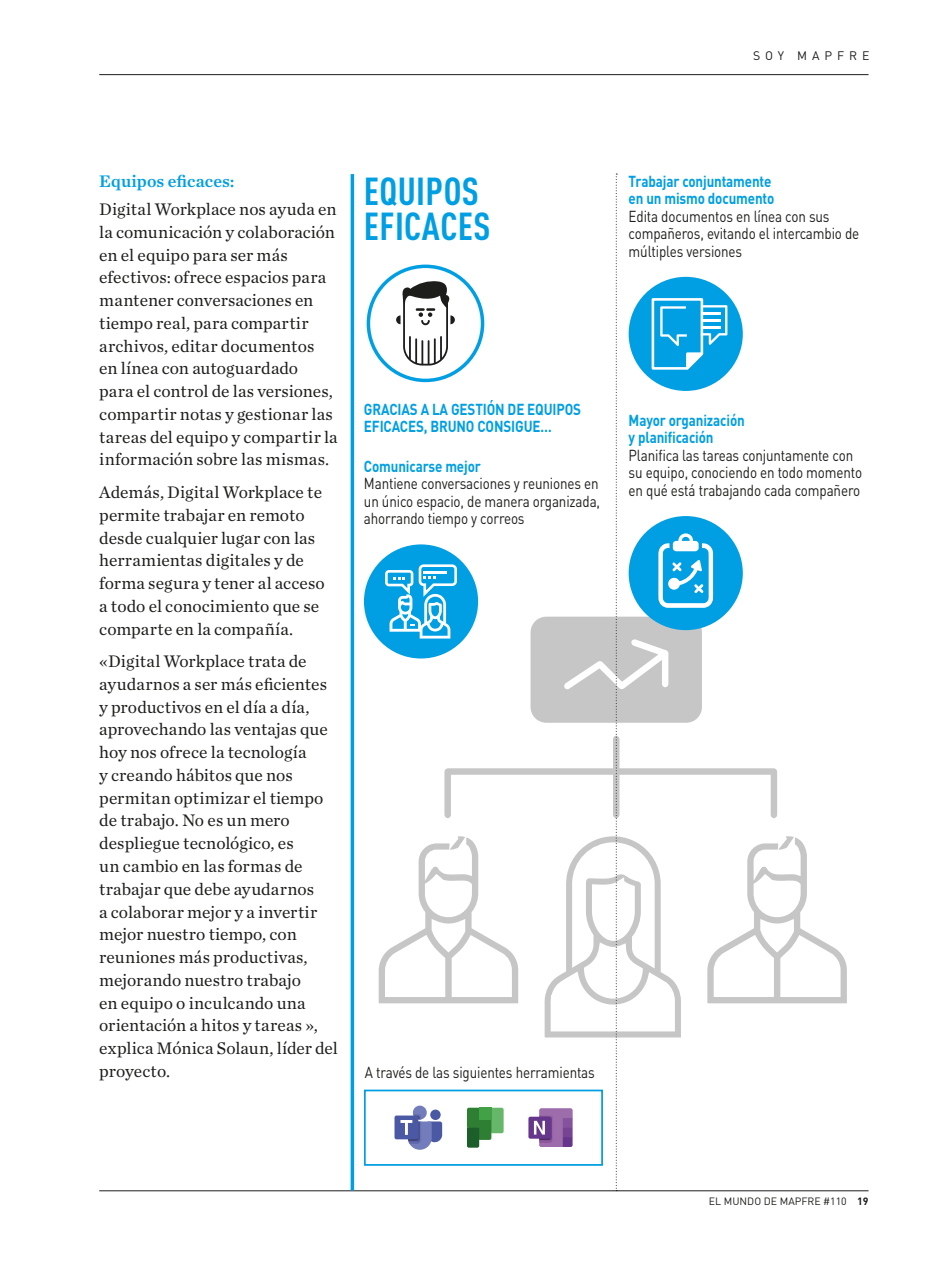
<style>
.page{position:relative;width:943px;height:1265px;background:#fff}
.page>*{position:absolute;margin:0;border:0;box-sizing:border-box;transform-origin:0 0}
.t1{font:700 38.5px/35px "DIN Cond";letter-spacing:.01em;color:#009fe3}
.t2{font:17.5px/22.8px "Chronicle Text G1";letter-spacing:.005em;color:#1d1d1b}
.t3{font:600 17.5px "Chronicle Text G1";letter-spacing:.005em;color:#009fe3}
.t4{font:15.75px/17.5px "DIN";letter-spacing:-.01em;color:#1d1d1b;scale:.85 1}
.t5{font:700 15.75px/17.5px "DIN";letter-spacing:-.01em;color:#009fe3;scale:.85 1}
.t6{font:12.25px "DIN";letter-spacing:.4em;color:#1d1d1b}
.t7{font:10.5px "DIN";color:#1d1d1b}
.s1{font-weight:700}
</style>
<div class="page">
<hr style="left:99px;top:74px;width:769px;height:1px;background:#1d1d1b">
<hr style="left:99px;top:1190px;width:769px;height:1px;background:#1d1d1b">
<svg style="left:350px;top:174px;width:4px;height:1017px;background:#28ade7"></svg>
<svg style="left:368px;top:174px;width:489px;height:1017px"></svg>
<div style="left:364px;top:1090px;width:239px;height:76px;border:2px solid #009fe3"></div>
<p class="t6" style="left:753px;top:48px;width:118px">SOY MAPFRE</p>
<p class="t3" style="left:99px;top:171px;width:137px">Equipos eficaces:</p>
<p class="t2" style="left:99px;top:198px;width:240px">Digital Workplace nos ayuda en la comunicación y colaboración en el equipo para ser más efectivos: ofrece espacios para mantener conversaciones en tiempo real, para compartir archivos, editar documentos<br>en línea con autoguardado<br>para el control de las versiones, compartir notas y gestionar las tareas del equipo y compartir la información sobre las mismas.</p>
<p class="t2" style="left:99px;top:481px;width:227px">Además, Digital Workplace te permite trabajar en remoto desde cualquier lugar con las herramientas digitales y de forma segura y tener al acceso a todo el conocimiento que se comparte en la compañía.</p>
<p class="t2" style="left:99px;top:650px;width:240px">«Digital Workplace trata de ayudarnos a ser más eficientes y productivos en el día a día, aprovechando las ventajas que hoy nos ofrece la tecnología<br>y creando hábitos que nos permitan optimizar el tiempo de trabajo. No es un mero despliegue tecnológico, es<br>un cambio en las formas de trabajar que debe ayudarnos<br>a colaborar mejor y a invertir mejor nuestro tiempo, con reuniones más productivas, mejorando nuestro trabajo<br>en equipo o inculcando una orientación a hitos y tareas », explica Mónica Solaun, líder del proyecto.</p>
<h1 class="t1" style="left:364px;top:172px;width:128px">EQUIPOS<br>EFICACES</h1>
<p class="t5" style="left:364px;top:400px;width:257px">GRACIAS A LA GESTIÓN DE EQUIPOS<br>EFICACES, BRUNO CONSIGUE…</p>
<p class="t5" style="left:364px;top:457px;width:139px">Comunicarse mejor</p>
<p class="t4" style="left:364px;top:475px;width:279px;text-align:justify">Mantiene conversaciones y reuniones en un único espacio, de manera organizada, ahorrando tiempo y correos</p>
<p class="t4" style="left:365px;top:1063px;width:272px">A través de las siguientes herramientas</p>
<p class="t5" style="left:628px;top:172px;width:173px">Trabajar conjuntamente en un mismo documento</p>
<p class="t4" style="left:628px;top:207px;width:273px">Edita documentos en línea con sus compañeros, evitando el intercambio de múltiples versiones</p>
<p class="t5" style="left:628px;top:411px;width:138px">Mayor organización y planificación</p>
<p class="t4" style="left:628px;top:446px;width:276px">Planifica las tareas conjuntamente con su equipo, conociendo en todo momento en qué está trabajando cada compañero</p>
<p class="t7" style="left:709px;top:1194px;width:161px">EL MUNDO DE MAPFRE #110 <span class="s1">19</span></p>
</div>
